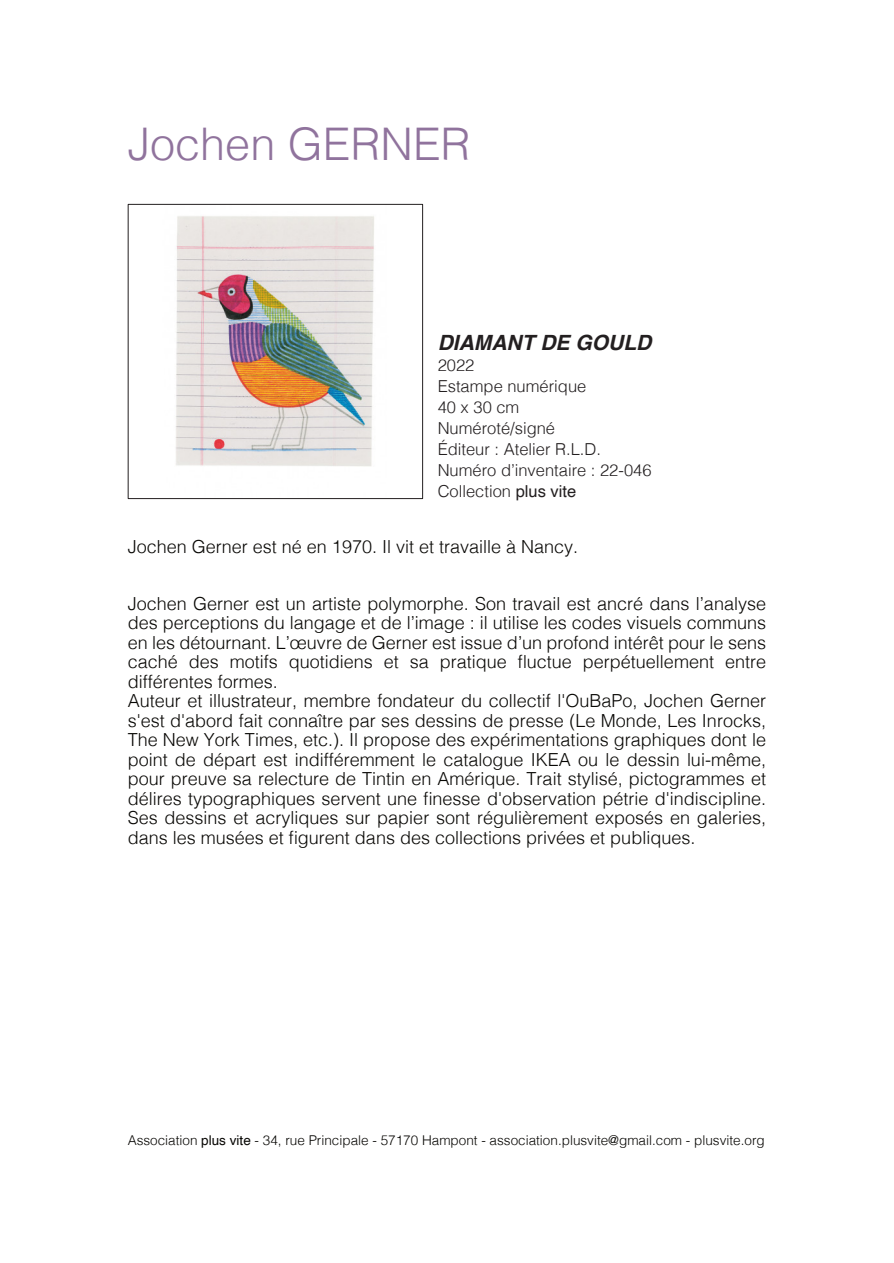
<style>
.page{position:relative;width:894px;height:1263px;background:#fff}
.page>*{position:absolute;margin:0;border:0;box-sizing:border-box;transform-origin:0 0}
.t1{font:300 45px "Helvetica";color:#90739d}
.t2{font:italic 700 21px "Helvetica";color:#231f20}
.t3{font:300 18px/19.5px "Helvetica";color:#080704}
.t4{font:300 16.5px/21px "Helvetica";color:#231f20}
.t5{font:300 13.5px "Helvetica";color:#080704}
.s1{font-weight:400}
</style>
<div class="page">
<img style="left:175px;top:216px;width:199px;height:251px">
<div style="left:128px;top:204px;width:294px;height:295px;border:1px solid #231f20"></div>
<h1 class="t1" style="left:128px;top:128px;width:344px">Jochen GERNER</h1>
<p class="t2" style="left:437px;top:334px;width:215px">DIAMANT DE GOULD</p>
<p class="t4" style="left:437px;top:357px;width:215px">2022<br>Estampe numérique<br>40 x 30 cm<br>Numéroté/signé<br>Éditeur : Atelier R.L.D.<br>Numéro d’inventaire : 22-046<br>Collection <span class="s1">plus vite</span></p>
<p class="t3" style="left:128px;top:539px;width:452px">Jochen Gerner est né en 1970. Il vit et travaille à Nancy.</p>
<p class="t3" style="left:128px;top:596px;width:639px">Jochen Gerner est un artiste polymorphe. Son travail est ancré dans l’analyse des perceptions du langage et de l’image : il utilise les codes visuels communs en les détournant. L’œuvre de Gerner est issue d’un profond intérêt pour le sens caché des motifs quotidiens et sa pratique fluctue perpétuellement entre différentes formes.<br>Auteur et illustrateur, membre fondateur du collectif l'OuBaPo, Jochen Gerner s'est d'abord fait connaître par ses dessins de presse (Le Monde, Les Inrocks, The New York Times, etc.). Il propose des expérimentations graphiques dont le point de départ est indifféremment le catalogue IKEA ou le dessin lui-même, pour preuve sa relecture de Tintin en Amérique. Trait stylisé, pictogrammes et délires typographiques servent une finesse d'observation pétrie d'indiscipline.<br>Ses dessins et acryliques sur papier sont régulièrement exposés en galeries, dans les musées et figurent dans des collections privées et publiques.</p>
<p class="t5" style="left:128px;top:1135px;width:638px">Association <span class="s1">plus vite</span> - 34, rue Principale - 57170 Hampont - association.plusvite@gmail.com - plusvite.org</p>
</div>
